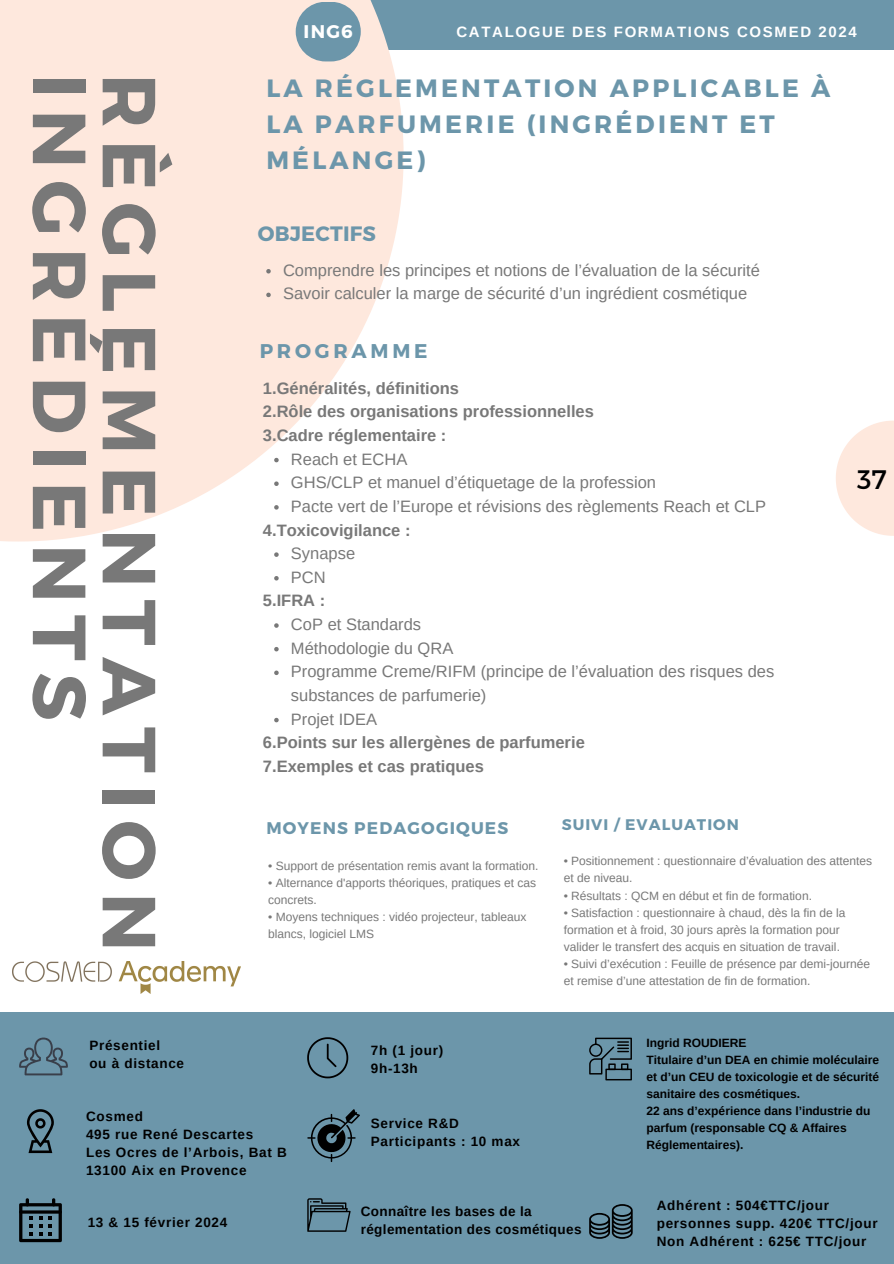
<style>
.page{position:relative;width:894px;height:1264px;background:#fff}
.page>*{position:absolute;margin:0;border:0;box-sizing:border-box;transform-origin:0 0}
.t1{font:700 75px "Montserrat";letter-spacing:.16em;color:#787878}
.t2{font:26.7px "Montserrat";color:#000}
.t3{font:700 25.05px/36px "Montserrat";letter-spacing:.125em;color:#6c96aa}
.t4{font:700 20.85px "Montserrat";letter-spacing:.01em;color:#6c96aa}
.t5{font:700 19.8px "Montserrat";letter-spacing:.19em;color:#6c96aa}
.t6{font:700 18.3px "Montserrat";color:#fff}
.t7{font:700 16.8px "Montserrat";letter-spacing:.07em;color:#6c96aa}
.t8{font:16.5px/23.7px "Arimo";color:#787878}
.t9{font:700 16.5px "Arimo";color:#787878}
.t10{font:700 15.3px "Montserrat";letter-spacing:.07em;color:#6c96aa}
.t11{font:700 15px "Arimo";letter-spacing:.11em;color:#fff}
.t12{font:700 13.5px "Arimo";letter-spacing:.05em;color:#000}
.t13{font:700 13.5px/18px "Arimo";letter-spacing:.025em;color:#000}
.t14{font:12px/17px "Arimo";color:#787878}
.t15{font:700 12px/17px "Arimo";color:#000;text-align:justify}
</style>
<div class="page">
<div style="left:0;top:0;width:893px;height:49px;background:#6c96aa"></div>
<div style="left:0;top:1012px;width:893px;height:251px;background:#6c96aa"></div>
<svg style="left:0;top:0;width:403px;height:541px;fill:#fee8dd"></svg>
<svg style="left:19px;top:1037px;width:48px;height:38px"></svg>
<svg style="left:19px;top:1198px;width:43px;height:44px"></svg>
<svg style="left:307px;top:1109px;width:53px;height:53px"></svg>
<svg style="left:307px;top:1198px;width:43px;height:33px"></svg>
<svg style="left:589px;top:1204px;width:43px;height:34px"></svg>
<svg style="left:266px;top:269px;width:5px;height:4px"></svg>
<svg style="left:266px;top:293px;width:5px;height:4px"></svg>
<svg style="left:274px;top:458px;width:4px;height:4px"></svg>
<svg style="left:274px;top:481px;width:4px;height:5px"></svg>
<svg style="left:274px;top:505px;width:4px;height:4px"></svg>
<svg style="left:274px;top:552px;width:4px;height:5px"></svg>
<svg style="left:274px;top:576px;width:4px;height:4px"></svg>
<svg style="left:274px;top:623px;width:4px;height:4px"></svg>
<svg style="left:274px;top:647px;width:4px;height:4px"></svg>
<svg style="left:274px;top:670px;width:4px;height:5px"></svg>
<svg style="left:274px;top:717px;width:4px;height:5px"></svg>
<svg style="left:589px;top:1037px;width:42px;height:43px"></svg>
<svg style="left:307px;top:1037px;width:41px;height:41px"></svg>
<svg style="left:27px;top:1109px;width:27px;height:44px"></svg>
<svg style="left:836px;top:420px;width:57px;height:115px"></svg>
<div style="left:295px;top:2px;width:65px;height:59px;background:#6c96aa;border-radius:30px"></div>
<img style="left:12px;top:961px;width:229px;height:32px">
<p class="t1" style="left:108px;top:74px;width:648px;rotate:90deg">INGRÉDIENTS</p>
<p class="t1" style="left:178px;top:74px;width:879px;rotate:90deg">RÈGLEMENTATION</p>
<p class="t6" style="left:303px;top:19px;width:51px">ING6</p>
<p class="t11" style="left:456px;top:23px;width:402px">CATALOGUE DES FORMATIONS COSMED 2024</p>
<p class="t3" style="left:266px;top:69px;width:565px">LA RÉGLEMENTATION APPLICABLE À<br>LA PARFUMERIE (INGRÉDIENT ET<br>MÉLANGE)</p>
<p class="t4" style="left:258px;top:220px;width:120px">OBJECTIFS</p>
<p class="t8" style="left:283px;top:258px;width:478px">Comprendre les principes et notions de l’évaluation de la sécurité</p>
<p class="t8" style="left:283px;top:282px;width:465px">Savoir calculer la marge de sécurité d’un ingrédient cosmétique</p>
<p class="t5" style="left:259px;top:338px;width:169px">PROGRAMME</p>
<p class="t9" style="left:263px;top:379px;width:198px">1.Généralités, définitions</p>
<p class="t9" style="left:263px;top:402px;width:332px">2.Rôle des organisations professionnelles</p>
<p class="t9" style="left:263px;top:426px;width:185px">3.Cadre réglementaire :</p>
<p class="t8" style="left:291px;top:447px;width:118px">Reach et ECHA</p>
<p class="t8" style="left:291px;top:470px;width:366px">GHS/CLP et manuel d’étiquetage de la profession</p>
<p class="t8" style="left:291px;top:494px;width:476px">Pacte vert de l’Europe et révisions des règlements Reach et CLP</p>
<p class="t8" style="left:291px;top:541px;width:66px">Synapse</p>
<p class="t8" style="left:291px;top:565px;width:36px">PCN</p>
<p class="t8" style="left:291px;top:612px;width:132px">CoP et Standards</p>
<p class="t8" style="left:291px;top:636px;width:164px">Méthodologie du QRA</p>
<p class="t8" style="left:291px;top:659px;width:484px">Programme Creme/RIFM (principe de l’évaluation des risques des substances de parfumerie)</p>
<p class="t8" style="left:291px;top:707px;width:88px">Projet IDEA</p>
<p class="t9" style="left:263px;top:520px;width:149px">4.Toxicovigilance :</p>
<p class="t9" style="left:263px;top:591px;width:64px">5.IFRA :</p>
<p class="t9" style="left:263px;top:733px;width:323px">6.Points sur les allergènes de parfumerie</p>
<p class="t9" style="left:263px;top:757px;width:222px">7.Exemples et cas pratiques</p>
<p class="t2" style="left:856px;top:462px;width:31px">37</p>
<p class="t7" style="left:266px;top:817px;width:243px">MOYENS PEDAGOGIQUES</p>
<p class="t14" style="left:268px;top:857px;width:272px">• Support de présentation remis avant la formation.</p>
<p class="t14" style="left:268px;top:874px;width:269px">• Alternance d'apports théoriques, pratiques et cas concrets.</p>
<p class="t14" style="left:268px;top:908px;width:260px">• Moyens techniques : vidéo projecteur, tableaux blancs, logiciel LMS</p>
<p class="t10" style="left:561px;top:814px;width:178px">SUIVI / EVALUATION</p>
<p class="t14" style="left:563px;top:852px;width:310px">• Positionnement : questionnaire d’évaluation des attentes et de niveau.</p>
<p class="t14" style="left:563px;top:886px;width:250px">• Résultats : QCM en début et fin de formation.</p>
<p class="t14" style="left:563px;top:903px;width:283px">• Satisfaction : questionnaire à chaud, dès la fin de la formation et à froid, 30 jours après la formation pour valider le transfert des acquis en situation de travail.</p>
<p class="t14" style="left:563px;top:954px;width:308px">• Suivi d’exécution : Feuille de présence par demi-journée et remise d’une attestation de fin de formation.</p>
<p class="t12" style="left:89px;top:1037px;width:72px">Présentiel</p>
<p class="t12" style="left:89px;top:1055px;width:96px">ou à distance</p>
<p class="t12" style="left:86px;top:1109px;width:58px">Cosmed</p>
<p class="t12" style="left:86px;top:1127px;width:169px">495 rue René Descartes</p>
<p class="t12" style="left:86px;top:1145px;width:202px">Les Ocres de l’Arbois, Bat B</p>
<p class="t12" style="left:86px;top:1163px;width:162px">13100 Aix en Provence</p>
<p class="t12" style="left:88px;top:1214px;width:141px">13 &amp; 15 février 2024</p>
<p class="t12" style="left:371px;top:1042px;width:74px">7h (1 jour)</p>
<p class="t12" style="left:371px;top:1060px;width:49px">9h-13h</p>
<p class="t12" style="left:371px;top:1115px;width:90px">Service R&amp;D</p>
<p class="t12" style="left:371px;top:1133px;width:151px">Participants : 10 max</p>
<p class="t15" style="left:646px;top:1034px;width:101px">Ingrid ROUDIERE</p>
<p class="t15" style="left:646px;top:1051px;width:234px">Titulaire d’un DEA en chimie moléculaire et d’un CEU de toxicologie et de sécurité sanitaire des cosmétiques.</p>
<p class="t15" style="left:646px;top:1102px;width:225px;text-align:left">22 ans d’expérience dans l’industrie du parfum (responsable CQ &amp; Affaires<br>Réglementaires).</p>
<p class="t13" style="left:360px;top:1202px;width:222px">Connaître les bases de la réglementation des cosmétiques</p>
<p class="t12" style="left:656px;top:1198px;width:174px">Adhérent : 504€TTC/jour</p>
<p class="t12" style="left:656px;top:1216px;width:222px">personnes supp. 420€ TTC/jour</p>
<p class="t12" style="left:656px;top:1234px;width:211px">Non Adhérent : 625€ TTC/jour</p>
</div>
